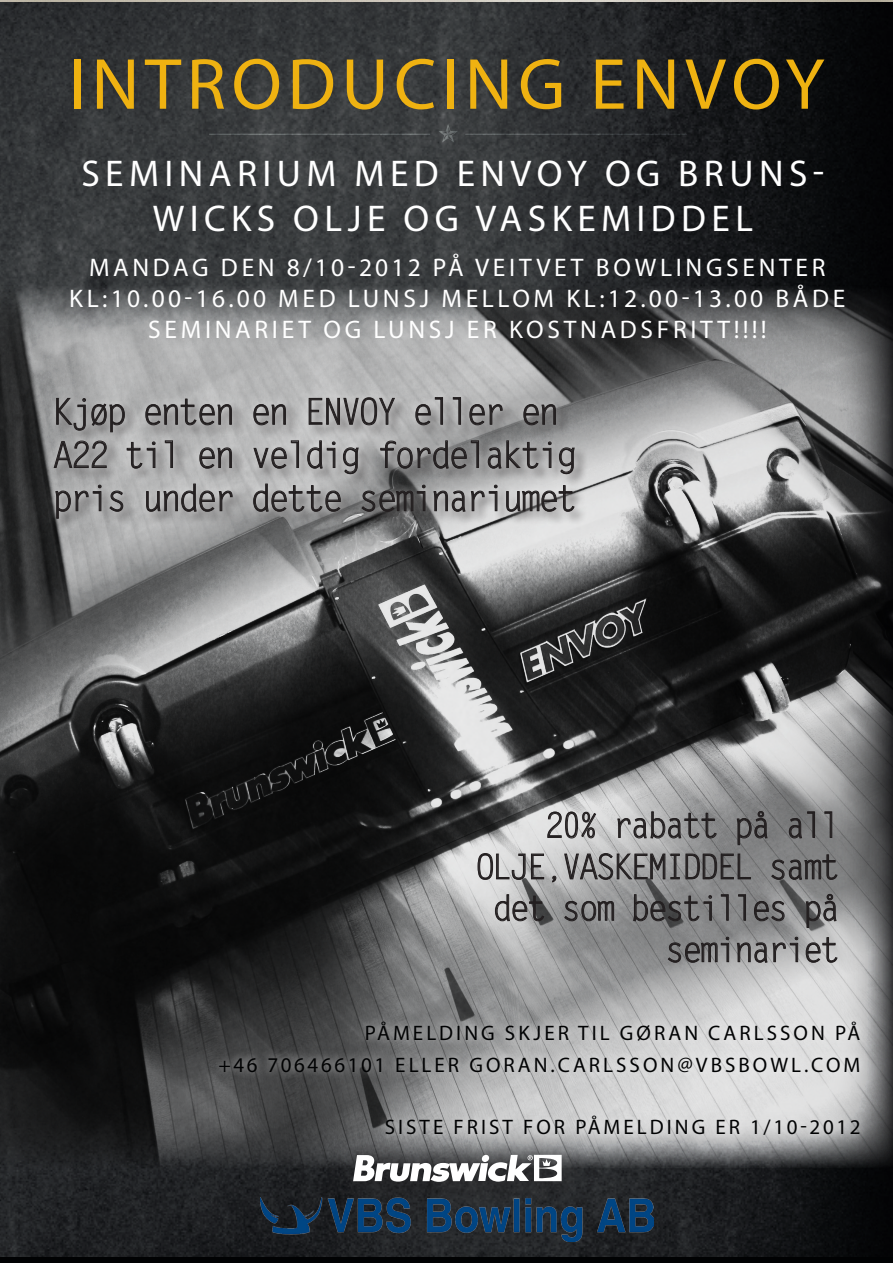
<style>
.page{position:relative;width:893px;height:1263px;background:#fff}
.page>*{position:absolute;margin:0;border:0;box-sizing:border-box;transform-origin:0 0}
.Page_Heading{font:72.9px "Myriad Pro";letter-spacing:.075em;color:#efb211}
.Page_Heading-2{font:37.35px/44.8px "Myriad Pro";letter-spacing:.145em;color:#fff;text-align:center}
.t1{font:36px/43.2px "Letter Gothic";color:#231f20}
.t2{font:34.5px/41.4px "Letter Gothic";color:#231f20;text-align:right}
.Page_Heading-3{font:25.5px/30.6px "Myriad Pro";letter-spacing:.145em;color:#fff;text-align:center}
.Page_Heading-4{font:21px "Myriad Pro";letter-spacing:.145em;color:#010203}
</style>
<div class="page">
<img style="left:0;top:2px;width:893px;height:1255px">
<img style="left:0;top:286px;width:893px;height:882px">
<div style="left:326px;top:1125px;width:270px;height:91px;background:#231f20;opacity:.75"></div>
<svg style="left:353px;top:1155px;width:209px;height:27px"></svg>
<img style="left:261px;top:1198px;width:393px;height:44px">
<svg style="left:438px;top:124px;width:20px;height:18px"></svg>
<hr style="left:209px;top:134px;width:221px;height:1px;background:#626360">
<hr style="left:466px;top:134px;width:220px;height:1px;background:#626360">
<div style="left:211px;top:1012px;width:658px;height:131px;background:#fff;opacity:.75"></div>
<div style="left:52px;top:395px;width:536px;height:137px;background:#231f20;opacity:.75"></div>
<div style="left:45px;top:388px;width:538px;height:139px;background:#fff;opacity:.75"></div>
<svg style="left:56px;top:398px;width:69px;height:35px;background:#898889"></svg>
<svg style="left:145px;top:398px;width:87px;height:28px;background:#908f90"></svg>
<svg style="left:253px;top:404px;width:33px;height:22px"></svg>
<svg style="left:308px;top:397px;width:87px;height:29px;background:#908f90"></svg>
<svg style="left:415px;top:397px;width:28px;height:29px"></svg>
<svg style="left:453px;top:397px;width:8px;height:28px"></svg>
<svg style="left:469px;top:404px;width:34px;height:22px"></svg>
<svg style="left:523px;top:404px;width:33px;height:22px"></svg>
<svg style="left:53px;top:440px;width:54px;height:28px;background:#858485"></svg>
<svg style="left:126px;top:441px;width:30px;height:28px"></svg>
<svg style="left:165px;top:440px;width:8px;height:28px"></svg>
<svg style="left:199px;top:447px;width:33px;height:22px"></svg>
<svg style="left:253px;top:440px;width:46px;height:30px"></svg>
<svg style="left:307px;top:440px;width:29px;height:29px"></svg>
<svg style="left:343px;top:447px;width:16px;height:27px"></svg>
<svg style="left:380px;top:440px;width:99px;height:29px;background:#7c7c7c"></svg>
<svg style="left:487px;top:440px;width:65px;height:29px;background:#878687"></svg>
<svg style="left:559px;top:447px;width:16px;height:27px"></svg>
<svg style="left:55px;top:484px;width:47px;height:35px;background:#919091"></svg>
<svg style="left:109px;top:490px;width:15px;height:22px"></svg>
<svg style="left:146px;top:483px;width:87px;height:29px;background:#969595"></svg>
<svg style="left:253px;top:483px;width:88px;height:29px;background:#8f8e8f"></svg>
<svg style="left:361px;top:484px;width:65px;height:28px;background:#5d5d5d"></svg>
<svg style="left:433px;top:484px;width:65px;height:28px;background:#9c9b9c"></svg>
<svg style="left:506px;top:485px;width:69px;height:27px;background:#9c9a9b"></svg>
<svg style="left:547px;top:811px;width:50px;height:28px"></svg>
<svg style="left:617px;top:811px;width:100px;height:28px;background:#908f90"></svg>
<svg style="left:736px;top:811px;width:32px;height:34px"></svg>
<svg style="left:789px;top:811px;width:26px;height:28px"></svg>
<svg style="left:824px;top:811px;width:8px;height:27px"></svg>
<svg style="left:477px;top:853px;width:67px;height:27px;background:#acabac"></svg>
<svg style="left:552px;top:875px;width:5px;height:8px"></svg>
<svg style="left:564px;top:853px;width:187px;height:27px;background:#808080"></svg>
<svg style="left:771px;top:854px;width:67px;height:26px;background:#6a6a6b"></svg>
<svg style="left:495px;top:894px;width:50px;height:27px"></svg>
<svg style="left:564px;top:901px;width:50px;height:20px"></svg>
<svg style="left:633px;top:894px;width:79px;height:28px;background:#696869"></svg>
<svg style="left:721px;top:894px;width:8px;height:27px"></svg>
<svg style="left:738px;top:894px;width:8px;height:27px"></svg>
<svg style="left:754px;top:901px;width:31px;height:20px"></svg>
<svg style="left:805px;top:893px;width:32px;height:35px"></svg>
<svg style="left:667px;top:936px;width:63px;height:27px;background:#747475"></svg>
<svg style="left:736px;top:936px;width:63px;height:27px;background:#8e8e8f"></svg>
<svg style="left:805px;top:937px;width:33px;height:26px"></svg>
<p class="Page_Heading" style="left:68px;top:39px;width:757px">INTRODUCING ENVOY</p>
<p class="Page_Heading-2" style="left:81px;top:151px;width:744px">SEMINARIUM MED ENVOY OG BRUNS-<br>WICKS OLJE OG VASKEMIDDEL</p>
<p class="Page_Heading-3" style="left:69px;top:252px;width:778px">MANDAG DEN 8/10-2012 PÅ VEITVET BOWLINGSENTER<br>KL:10.00-16.00 MED LUNSJ MELLOM KL:12.00-13.00 BÅDE<br>SEMINARIET OG LUNSJ ER KOSTNADSFRITT!!!!</p>
<p class="t1" style="left:54px;top:390px;width:523px">Kjøp enten en ENVOY eller en<br>A22 til en veldig fordelaktig pris under dette seminariumet</p>
<p class="t2" style="left:477px;top:805px;width:364px">20% rabatt på all<br>OLJE,VASKEMIDDEL samt det som bestilles på seminariet</p>
<p class="Page_Heading-4" style="left:365px;top:1020px;width:497px">PÅMELDING SKJER TIL GØRAN CARLSSON PÅ</p>
<p class="Page_Heading-4" style="left:218px;top:1052px;width:643px">+46 706466101 ELLER GORAN.CARLSSON@VBSBOWL.COM</p>
<p class="Page_Heading-4" style="left:385px;top:1114px;width:477px">SISTE FRIST FOR PÅMELDING ER 1/10-2012</p>
</div>
